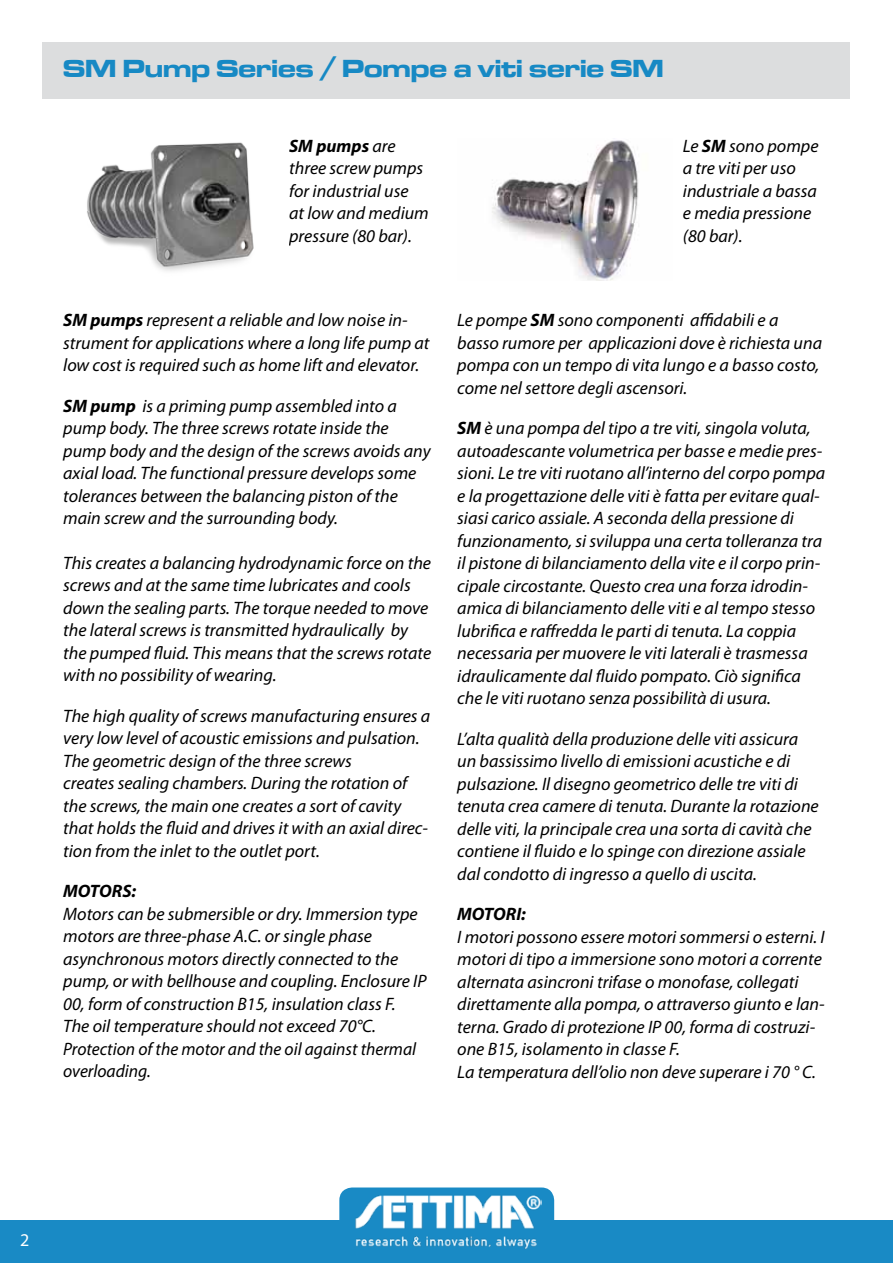
<style>
.page{position:relative;width:893px;height:1263px;background:#fff}
.page>*{position:absolute;margin:0;border:0;box-sizing:border-box;transform-origin:0 0}
.t1{font:25.5px "Microgramma D Bold Exte";color:#1789c4}
.t2{font:italic 18px/22.5px "Myriad Pro";color:#000}
.t3{font:italic 700 18px "Myriad Pro";letter-spacing:-.005em;color:#000}
.t4{font:18px "Myriad Pro";color:#fff}
.s1{font-weight:700}
</style>
<div class="page">
<div style="left:43px;top:43px;width:807px;height:56px;background:#dcddde"></div>
<img style="left:87px;top:142px;width:167px;height:129px">
<img style="left:492px;top:140px;width:147px;height:141px">
<div style="left:0;top:1220px;width:893px;height:43px;background:#198ac5"></div>
<svg style="left:339px;top:1187px;width:215px;height:33px"></svg>
<img style="left:352px;top:1187px;width:189px;height:62px">
<h1 class="t1" style="left:63px;top:51px;width:602px">SM Pump Series / Pompe a viti serie SM</h1>
<p class="t2" style="left:289px;top:134px;width:141px"><span class="s1">SM pumps</span> are three screw pumps for industrial use<br>at low and medium pressure (80 bar).</p>
<p class="t2" style="left:683px;top:134px;width:137px">Le <span class="s1">SM</span> sono pompe a tre viti per uso industriale a bassa e media pressione (80 bar).</p>
<p class="t2" style="left:63px;top:309px;width:368px"><span class="s1">SM pumps</span> represent a reliable and low noise in&shy;strument for applications where a long life pump at low cost is required such as home lift and elevator.</p>
<p class="t2" style="left:63px;top:394px;width:369px"><span class="s1">SM pump</span> is a priming pump assembled into a pump body. The three screws rotate inside the pump body and the design of the screws avoids any axial load. The functional pressure develops some tolerances between the balancing piston of the main screw and the surrounding body.</p>
<p class="t2" style="left:63px;top:551px;width:370px">This creates a balancing hydrodynamic force on the screws and at the same time lubricates and cools down the sealing parts. The torque needed to move the lateral screws is transmitted hydraulically by the pumped fluid. This means that the screws rotate with no possibility of wearing.</p>
<p class="t2" style="left:63px;top:704px;width:369px">The high quality of screws manufacturing ensures a very low level of acoustic emissions and pulsation.<br>The geometric design of the three screws<br>creates sealing chambers. During the rotation of the screws, the main one creates a sort of cavity that holds the fluid and drives it with an axial direc&shy;tion from the inlet to the outlet port.</p>
<p class="t3" style="left:63px;top:880px;width:74px">MOTORS:</p>
<p class="t2" style="left:63px;top:902px;width:365px">Motors can be submersible or dry. Immersion type motors are three-phase A.C. or single phase asynchronous motors directly connected to the pump, or with bellhouse and coupling. Enclosure IP 00, form of construction B15, insulation class F.<br>The oil temperature should not exceed 70°C.<br>Protection of the motor and the oil against thermal overloading.</p>
<p class="t2" style="left:457px;top:309px;width:366px">Le pompe <span class="s1">SM</span> sono componenti affidabili e a basso rumore per applicazioni dove è richiesta una pompa con un tempo di vita lungo e a basso costo, come nel settore degli ascensori.</p>
<p class="t2" style="left:457px;top:417px;width:370px"><span class="s1">SM</span> è una pompa del tipo a tre viti, singola voluta, autoadescante volumetrica per basse e medie pres&shy;sioni. Le tre viti ruotano all’interno del corpo pompa e la progettazione delle viti è fatta per evitare qual&shy;siasi carico assiale. A seconda della pressione di funzionamento, si sviluppa una certa tolleranza tra il pistone di bilanciamento della vite e il corpo prin&shy;cipale circostante. Questo crea una forza idrodin&shy;amica di bilanciamento delle viti e al tempo stesso lubrifica e raffredda le parti di tenuta. La coppia necessaria per muovere le viti laterali è trasmessa idraulicamente dal fluido pompato. Ciò significa che le viti ruotano senza possibilità di usura.</p>
<p class="t2" style="left:457px;top:727px;width:363px">L’alta qualità della produzione delle viti assicura un bassissimo livello di emissioni acustiche e di pulsazione. Il disegno geometrico delle tre viti di tenuta crea camere di tenuta. Durante la rotazione delle viti, la principale crea una sorta di cavità che contiene il fluido e lo spinge con direzione assiale dal condotto di ingresso a quello di uscita.</p>
<p class="t3" style="left:457px;top:903px;width:70px">MOTORI:</p>
<p class="t2" style="left:457px;top:925px;width:369px">I motori possono essere motori sommersi o esterni. I motori di tipo a immersione sono motori a corrente alternata asincroni trifase o monofase, collegati direttamente alla pompa, o attraverso giunto e lan&shy;terna. Grado di protezione IP 00, forma di costruzi&shy;one B15, isolamento in classe F.<br>La temperatura dell’olio non deve superare i 70 ° C.</p>
<p class="t4" style="left:20px;top:1228px;width:11px">2</p>
</div>
